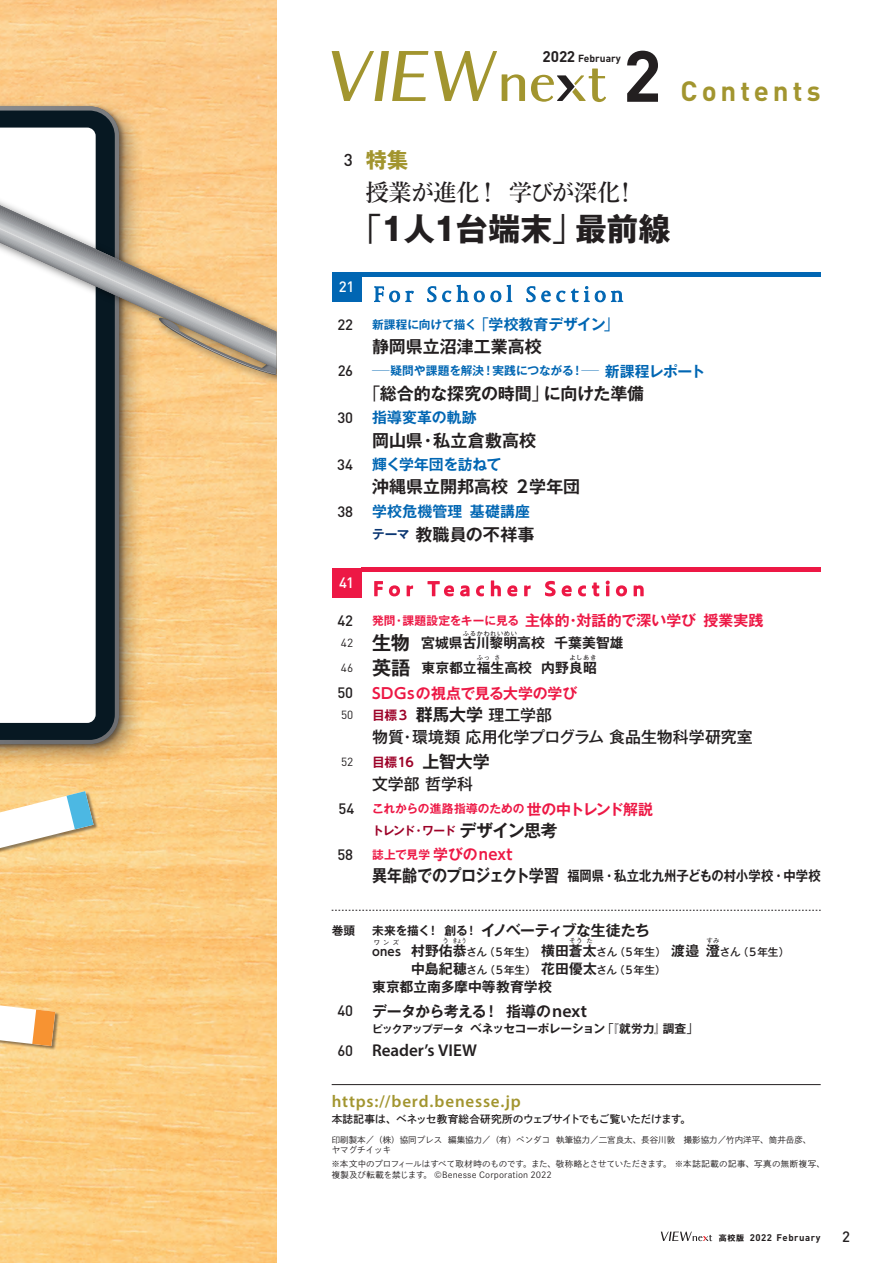
<style>
.page{position:relative;width:893px;height:1263px;background:#fff}
.page>*{position:absolute;margin:0;border:0;box-sizing:border-box;transform-origin:0 0}
.t1{font:700 71.25px "DIN Pro";color:#231f20}
.t2{font:700 31.95px "Gothic MB101 Pr 6 N";letter-spacing:-.02em;color:#231f20}
.t3{font:700 27.6px "DIN Pro";letter-spacing:.145em;color:#a2952f}
.t4{font:600 23.4px "Yu Min Pr 6 N";letter-spacing:-.045em;color:#231f20}
.t5{font:700 21.3px "Gothic MB101 Pr 6 N";color:#a2952f}
.t6{font:600 17.1px "Myriad Pro";color:#231f20}
.t7{font:700 16.95px "Gothic MB101 Pr 6 N De";letter-spacing:-.005em;color:#231f20}
.t8{font:600 16.95px "Myriad Pro";letter-spacing:.05em;color:#a2952f}
.t9{font:500 15.9px "Gothic MB101 Pr 6 N";color:#231f20}
.t10{font:700 14.85px "Gothic MB101 Pr 6 N De";color:#ed1845}
.t11{font:700 14.85px "Gothic MB101 Pr 6 N De";letter-spacing:-.035em;color:#231f20}
.t12{font:500 14.85px "DIN Pro";letter-spacing:-.005em;color:#231f20}
.t13{font:700 14.85px "Gothic MB101 Pr 6 N De";letter-spacing:.005em;color:#0166b3}
.t14{font:700 14.85px "Gothic MB101 Pr 6 N De";letter-spacing:-.03em;color:#0166b3}
.t15{font:500 14.85px "DIN Pro";color:#fff}
.t16{font:700 13.8px "Gothic MB101 Pr 6 N De";color:#231f20}
.t17{font:700 13.8px "Gothic MB101 Pr 6 N De";color:#231f20;scale:.89 1}
.t18{font:700 11.7px/21.3px "Gothic MB101 Pr 6 N De";letter-spacing:-.02em;color:#ed1845}
.t19{font:700 11.7px "Gothic MB101 Pr 6 N De";letter-spacing:-.025em;color:#231f20}
.t20{font:700 11.7px "Gothic MB101 Pr 6 N De";letter-spacing:-.005em;color:#0166b3;scale:1.5 1}
.t21{font:700 11.7px "Gothic MB101 Pr 6 N De";letter-spacing:-.005em;color:#0166b3}
.t22{font:700 11.7px "UD Shin Go NT Pro De";color:#231f20}
.t23{font:11.7px "DIN Pro";color:#231f20}
.t24{font:500 10.65px "Gothic MB101 Pr 6 N";letter-spacing:-.03em;color:#231f20}
.t25{font:10.65px "Shuei Go Kin Std B";letter-spacing:-.025em;color:#231f20}
.t26{font:700 10.2px "DIN Pro";color:#231f20}
.t27{font:700 9.6px "DIN Pro";letter-spacing:.05em;color:#231f20}
.t28{font:8.55px/10.6px "Shuei Go Kin Std L";color:#231f20}
.t29{font:500 6.45px "Gothic MB101 Pr 6 N";letter-spacing:.07em;color:#231f20}
.t30{font:6.45px "Gothic MB101 Pr 6 N";letter-spacing:.085em;color:#231f20}
.t31{font:700 6.45px "UD Shin Go NT Pro De";color:#231f20}
.t32{font:6.45px "Gothic MB101 Pr 6 N";letter-spacing:.085em;color:#231f20;scale:.72 1}
.s1{font-size:15.3px}
.s2{font-family:"DIN Pro";font-weight:500;font-size:16.95px;color:#231f20}
.s3{font-weight:400}
.s4{font-family:"Gothic MB101 Pr 6 N";font-weight:400;font-size:14.85px}
.s5{font-size:14.85px}
.s6{font-family:"Gothic MB101 Pr 6 N";font-weight:400}
.s7{font-family:"UD Shin Go NT Pro De"}
.s8{font-size:12.75px;color:#0a3672}
.s9{font-size:11.7px}
.s10{font-family:"DIN Pro";font-weight:400;font-size:11.7px}
.s11{font-size:19.2px}
.s12{font-size:12.75px;color:#9d0228}
.s13{font-family:"UD Shin Go NT Pro De";font-size:12.75px;color:#9d0228}
.s14{font-family:"Gothic MB101 Pr 6 N";font-weight:500;font-size:15.9px}
.s15{font-family:"DIN Pro";font-weight:500;font-size:14.85px;color:#231f20}
.s16{color:#9d0228}
.s17{font-size:16.95px;color:#231f20}
.s18{font-family:"UD Shin Go NT Pro De";font-size:14.85px}
.s19{font-size:16.95px}
.s20{font-family:"Gothic MB101 Pr 6 N De";font-size:13.8px}
.s21{font-family:"UD Shin Go NT Pro"}
.s22{font-family:"Gothic MB101 Pr 6 N De";font-weight:700;font-size:13.8px}
.s23{font-family:"Myriad Pro";font-weight:600;font-size:17.85px}
.s24{font-size:10.65px}
.s25{font-family:"DIN Pro";font-weight:500;font-size:14.85px}
.s26{font-family:"Gothic MB101 Pr 6 N"}
.s27{font-family:"Gothic MB101 Pro";font-size:7.95px}
</style>
<div class="page">
<img style="left:0;top:0;width:276px;height:1263px">
<div style="left:0;top:791px;width:98px;height:78px;background:#231f20;opacity:.5"></div>
<svg style="left:0;top:791px;width:94px;height:61px"></svg>
<div style="left:0;top:993px;width:60px;height:57px;background:#231f20;opacity:.5"></div>
<svg style="left:0;top:1003px;width:55px;height:43px"></svg>
<div style="left:0;top:98px;width:144px;height:671px;background:#231f20;opacity:.4"></div>
<div style="left:0;top:104px;width:126px;height:647px;background:#231f20;opacity:.5"></div>
<svg style="left:0;top:106px;width:119px;height:638px;background:#787573"></svg>
<div style="left:0;top:111px;width:115px;height:629px;background:#071822"></div>
<svg style="left:0;top:128px;width:96px;height:595px"></svg>
<hr style="left:332px;top:1084px;width:489px;height:1px;background:#231f20">
<svg style="left:332px;top:910px;width:489px;height:1px"></svg>
<hr style="left:361px;top:272px;width:460px;height:4px;background:#0166b3">
<svg style="left:374px;top:284px;width:249px;height:18px"></svg>
<hr style="left:361px;top:568px;width:460px;height:4px;background:#ed1845">
<svg style="left:374px;top:580px;width:270px;height:16px"></svg>
<div style="left:332px;top:272px;width:29px;height:30px;background:#0166b3"></div>
<div style="left:332px;top:568px;width:29px;height:29px;background:#ed1845"></div>
<img style="left:0;top:185px;width:276px;height:206px">
<svg style="left:0;top:201px;width:276px;height:177px"></svg>
<svg style="left:332px;top:51px;width:274px;height:51px"></svg>
<svg style="left:661px;top:1231px;width:51px;height:10px"></svg>
<h1 class="t1" style="left:623px;top:28px;width:40px">2</h1>
<p class="t26" style="left:543px;top:51px;width:80px"><span class="s1">2022</span> February</p>
<h3 class="t3" style="left:680px;top:73px;width:142px">Contents</h3>
<h3 class="t5" style="left:344px;top:142px;width:66px"><span class="s2">3</span> 特集</h3>
<h3 class="t4" style="left:366px;top:180px;width:273px">授業が進化！学びが深化！</h3>
<h2 class="t2" style="left:350px;top:202px;width:322px"><span class="s3">「</span>１人１台端末<span class="s3">」</span>最前線</h2>
<h3 class="t15" style="left:339px;top:277px;width:17px">21</h3>
<h3 class="t12" style="left:338px;top:314px;width:17px">22</h3>
<h3 class="t21" style="left:372px;top:314px;width:248px">新課程に向けて描く<span class="s4">「</span><span class="s5">学校教育デザイン</span><span class="s4">」</span></h3>
<h3 class="t7" style="left:372px;top:332px;width:171px">静岡県立沼津工業高校</h3>
<h3 class="t12" style="left:338px;top:361px;width:17px">26</h3>
<h3 class="t20" style="left:372px;top:361px;width:224px">─疑問や課題を解決！実践につながる！─ <span class="s5">新課程レポート</span></h3>
<h3 class="t7" style="left:364px;top:379px;width:282px"><span class="s6">「</span>総合的な探究の時間<span class="s6">」</span>に向けた準備</h3>
<h3 class="t12" style="left:338px;top:408px;width:17px">30</h3>
<h3 class="t13" style="left:372px;top:405px;width:106px">指導変革の軌跡</h3>
<h3 class="t7" style="left:372px;top:426px;width:165px">岡山県・私立倉敷高校</h3>
<h3 class="t12" style="left:337px;top:454px;width:17px">34</h3>
<h3 class="t14" style="left:372px;top:452px;width:131px">輝く学年団を訪ねて</h3>
<h3 class="t7" style="left:372px;top:473px;width:210px">沖縄県立開邦高校 <span class="s7">２</span>学年団</h3>
<h3 class="t12" style="left:337px;top:501px;width:17px">38</h3>
<h3 class="t13" style="left:372px;top:499px;width:159px">学校危機管理基礎講座</h3>
<h3 class="t7" style="left:372px;top:520px;width:164px"><span class="s8">テーマ</span>教職員の不祥事</h3>
<h3 class="t15" style="left:339px;top:572px;width:16px">41</h3>
<h3 class="t12" style="left:337px;top:610px;width:17px">42</h3>
<h3 class="t10" style="left:372px;top:608px;width:393px"><span class="s9">発問・課題設定をキーに見る</span>主体的・対話的で深い学び授業実践</h3>
<h3 class="t16" style="left:341px;top:632px;width:284px"><span class="s10">42</span> <span class="s11">生物</span> 宮城県古川黎明高校 千葉美智雄</h3>
<p class="t29" style="left:463px;top:628px;width:56px">ふるかわれいめい</p>
<h3 class="t16" style="left:341px;top:656px;width:258px"><span class="s10">46</span> <span class="s11">英語</span> 東京都立福生高校 内野良昭</h3>
<p class="t29" style="left:477px;top:652px;width:15px">ふっ</p>
<p class="t29" style="left:494px;top:652px;width:8px">さ</p>
<p class="t30" style="left:569px;top:652px;width:29px">よしあき</p>
<h3 class="t12" style="left:338px;top:683px;width:17px">50</h3>
<h3 class="t10" style="left:372px;top:681px;width:207px"><span class="s7">SDGs</span>の視点で見る大学の学び</h3>
<h3 class="t23" style="left:341px;top:707px;width:14px">50</h3>
<h3 class="t7" style="left:372px;top:701px;width:181px"><span class="s12">目標</span><span class="s13">3</span> 群馬大学<span class="s14">理工学部</span></h3>
<h3 class="t9" style="left:372px;top:724px;width:382px">物質・環境類応用化学プログラム食品生物科学研究室</h3>
<h3 class="t23" style="left:341px;top:754px;width:13px">52</h3>
<h3 class="t7" style="left:372px;top:748px;width:119px"><span class="s12">目標</span><span class="s13">16</span> 上智大学</h3>
<h3 class="t9" style="left:372px;top:771px;width:103px">文学部哲学科</h3>
<h3 class="t18" style="left:372px;top:798px;width:283px;text-indent:-34px"><span class="s15">54</span> これからの進路指導のための<span class="s5">世の中トレンド解説</span><span class="s16">トレンド・ワード</span><span class="s17">デザイン思考</span></h3>
<h3 class="t12" style="left:337px;top:844px;width:17px">58</h3>
<h3 class="t18" style="left:372px;top:844px;width:142px">誌上で見学<span class="s5">学びの</span><span class="s18">next</span></h3>
<h3 class="t17" style="left:372px;top:864px;width:506px"><span class="s19">異年齢でのプロジェクト学習</span> 福岡県・私立北九州子どもの村小学校・中学校</h3>
<h3 class="t19" style="left:332px;top:920px;width:25px">巻頭</h3>
<h3 class="t11" style="left:372px;top:918px;width:279px"><span class="s9">未来を描く！創る！</span>イノベーティブな生徒たち</h3>
<h3 class="t22" style="left:372px;top:942px;width:82px">ones <span class="s20">村野佑</span></h3>
<p class="t31" style="left:374px;top:937px;width:27px">ワンズ</p>
<p class="t30" style="left:443px;top:935px;width:8px">う</p>
<p class="t32" style="left:453px;top:935px;width:21px">きょう</p>
<p class="t30" style="left:569px;top:935px;width:15px">そう</p>
<p class="t30" style="left:706px;top:935px;width:15px">すみ</p>
<p class="t30" style="left:586px;top:935px;width:8px">た</p>
<p class="t24" style="left:597px;top:943px;width:194px">さん（<span class="s21">５</span>年生）<span class="s22">渡邉澄</span>さん（<span class="s21">５</span>年生）</p>
<h3 class="t16" style="left:453px;top:939px;width:15px">恭</h3>
<p class="t24" style="left:466px;top:943px;width:118px">さん（<span class="s21">５</span>年生）<span class="s22">横田蒼</span></p>
<h3 class="t16" style="left:583px;top:939px;width:15px">太</h3>
<p class="t24" style="left:411px;top:961px;width:256px"><span class="s22">中島紀穂</span>さん（<span class="s21">５</span>年生）<span class="s22">花田優太</span>さん（<span class="s21">５</span>年生）</p>
<h3 class="t16" style="left:372px;top:975px;width:181px">東京都立南多摩中等教育学校</h3>
<h3 class="t12" style="left:337px;top:1001px;width:17px">40</h3>
<h3 class="t11" style="left:372px;top:998px;width:217px">データから考える！指導の<span class="s23">next</span></h3>
<h3 class="t19" style="left:372px;top:1019px;width:328px"><span class="s24">ピックアップデータ</span>ベネッセコーポレーション<span class="s6">「</span>『就労力』調査<span class="s6">」</span></h3>
<h3 class="t6" style="left:338px;top:1039px;width:141px"><span class="s25">60</span> Reader’s VIEW</h3>
<h3 class="t8" style="left:332px;top:1090px;width:190px">https://berd.benesse.jp</h3>
<p class="t25" style="left:332px;top:1112px;width:361px">本誌記事は、ベネッセ教育総合研究所のウェブサイトでもご覧いただけます。</p>
<p class="t28" style="left:332px;top:1134px;width:481px">印刷製本／（株）協同プレス 編集協力／（有）ペンダコ 執筆協力／二宮良太、長谷川敦　撮影協力／竹内洋平、筒井岳彦、ヤマグチイッキ</p>
<p class="t28" style="left:332px;top:1158px;width:495px"><span class="s26">※</span>本文中のプロフィールはすべて取材時のものです。また、敬称略とさせていただきます。 <span class="s26">※</span>本誌記載の記事、写真の無断複写、複製及び転載を禁じます。 ©Benesse Corporation 2022</p>
<p class="t27" style="left:719px;top:1231px;width:103px"><span class="s27">高校版</span> 2022 February</p>
<h3 class="t12" style="left:842px;top:1226px;width:9px">2</h3>
</div>
